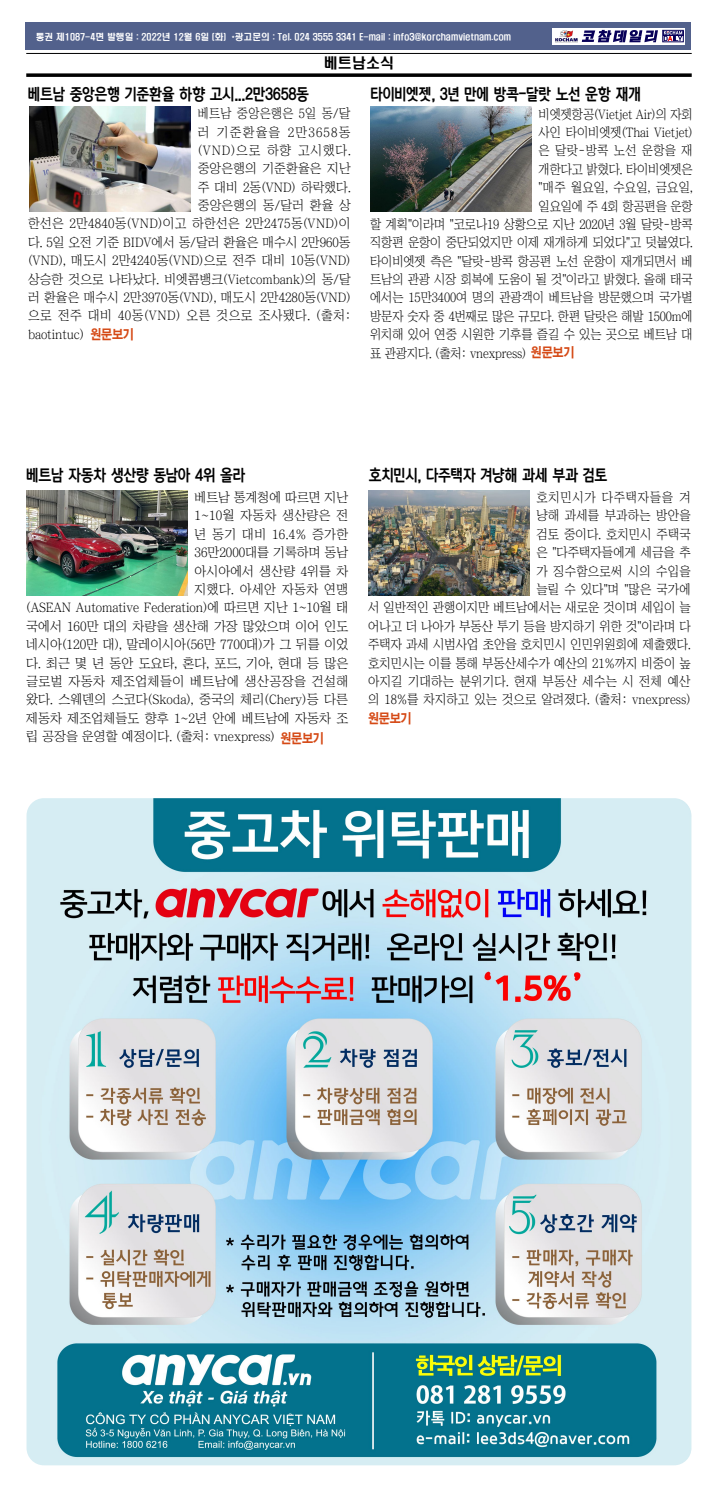
<style>
.page{position:relative;width:718px;height:1488px;background:#fff}
.page>*{position:absolute;margin:0;border:0;box-sizing:border-box;transform-origin:0 0}
.t1{font:15.75px "Korean DREAM5 R";letter-spacing:-.03em;color:#000;scale:.85 1}
.t2{font:14px "H2 hdr M";color:#000}
.t3{font:13.12px "Chosunilbo NM";color:#000}
.t4{font:13.12px "Chosunilbo NM";color:#000;scale:.94 1}
.t5{font:13.12px/18.4px "Chosunilbo NM";color:#000;text-align:right;scale:.95 1}
.t6{font:13.12px "Chosunilbo NM";letter-spacing:.02em;color:#000}
.t7{font:13.12px "Chosunilbo NM";letter-spacing:.025em;color:#000}
.t8{font:13.12px "Chosunilbo NM";letter-spacing:.035em;color:#000}
.t9{font:13.12px "Chosunilbo NM";letter-spacing:.02em;color:#000;scale:.94 1}
.t10{font:13.12px "Chosunilbo NM";letter-spacing:.06em;color:#000}
.t11{font:13.12px "Chosunilbo NM";letter-spacing:.02em;color:#000;scale:.93 1}
.t12{font:13.12px "Chosunilbo NM";letter-spacing:.095em;color:#000}
.t13{font:13.12px "Chosunilbo NM";letter-spacing:.03em;color:#000}
.t14{font:13.12px "H2 gtr E";letter-spacing:-.03em;color:#d54915;scale:.85 1}
.t15{font:8.75px "H2 hdr M";color:#fff}
.s1{font-family:"H2 gtr E";color:#d54915}
</style>
<div class="page">
<div style="left:26px;top:23px;width:665px;height:27px;background:#52618c"></div>
<svg style="left:552px;top:28px;width:133px;height:17px"></svg>
<hr style="left:26px;top:53px;width:665px;height:1px;background:#000">
<svg style="left:26px;top:73px;width:665px;height:4px;background:#1f1f1f"></svg>
<img style="left:553px;top:30px;width:25px;height:12px">
<div style="left:662px;top:30px;width:21px;height:12px;border:1px solid #080059"></div>
<svg style="left:581px;top:30px;width:101px;height:12px"></svg>
<img style="left:370px;top:107px;width:161px;height:104px">
<img style="left:368px;top:491px;width:161px;height:104px">
<img style="left:29px;top:107px;width:162px;height:104px">
<img style="left:26px;top:491px;width:161px;height:104px">
<img style="left:27px;top:798px;width:664px;height:667px">
<p class="t15" style="left:36px;top:32px;width:477px">통권 제1087-4면 발행일 : 2022년 12월 6일 (화) *광고문의 : Tel. 024 3555 3341 E-mail : info3@korchamvietnam.com</p>
<p class="t1" style="left:28px;top:86px;width:332px">베트남 중앙은행 기준환율 하향 고시...2만3658동</p>
<p class="t2" style="left:324px;top:56px;width:71px">베트남소식</p>
<p class="t1" style="left:370px;top:86px;width:320px">타이비엣젯, 3년 만에 방콕-달랏 노선 운항 재개</p>
<p class="t11" style="left:198px;top:107px;width:166px">베트남 중앙은행은 5일 동/달</p>
<p class="t12" style="left:198px;top:125px;width:154px">러 기준환율을 2만3658동</p>
<p class="t10" style="left:198px;top:143px;width:154px">(VND)으로 하향 고시했다.</p>
<p class="t3" style="left:198px;top:162px;width:154px">중앙은행의 기준환율은 지난</p>
<p class="t3" style="left:198px;top:180px;width:154px">주 대비 2동(VND) 하락했다.</p>
<p class="t6" style="left:198px;top:199px;width:154px">중앙은행의 동/달러 환율 상</p>
<p class="t6" style="left:28px;top:217px;width:324px">한선은 2만4840동(VND)이고 하한선은 2만2475동(VND)이</p>
<p class="t3" style="left:28px;top:235px;width:324px">다. 5일 오전 기준 BIDV에서 동/달러 환율은 매수시 2만960동</p>
<p class="t3" style="left:28px;top:254px;width:324px">(VND), 매도시 2만4240동(VND)으로 전주 대비 10동(VND)</p>
<p class="t3" style="left:28px;top:272px;width:324px">상승한 것으로 나타났다. 비엣콤뱅크(Vietcombank)의 동/달</p>
<p class="t3" style="left:28px;top:290px;width:324px">러 환율은 매수시 2만3970동(VND), 매도시 2만4280동(VND)</p>
<p class="t8" style="left:28px;top:309px;width:324px">으로 전주 대비 40동(VND) 오른 것으로 조사됐다. (출처:</p>
<p class="t3" style="left:28px;top:327px;width:58px">baotintuc)</p>
<p class="t14" style="left:90px;top:327px;width:53px">원문보기</p>
<p class="t4" style="left:538px;top:107px;width:165px">비엣젯항공(Vietjet Air)의 자회</p>
<p class="t4" style="left:538px;top:126px;width:165px">사인 타이비엣젯(Thai Vietjet)</p>
<p class="t4" style="left:538px;top:144px;width:165px">은 달랏-방콕 노선 운항을 재</p>
<p class="t4" style="left:538px;top:162px;width:165px">개한다고 밝혔다. 타이비엣젯은</p>
<p class="t9" style="left:538px;top:181px;width:165px">"매주 월요일, 수요일, 금요일,</p>
<p class="t4" style="left:538px;top:199px;width:165px">일요일에 주 4회 항공편을 운항</p>
<p class="t4" style="left:370px;top:217px;width:345px">할 계획"이라며 "코로나19 상황으로 지난 2020년 3월 달랏-방콕</p>
<p class="t4" style="left:370px;top:236px;width:345px">직항편 운항이 중단되었지만 이제 재개하게 되었다"고 덧붙였다.</p>
<p class="t4" style="left:370px;top:254px;width:345px">타이비엣젯 측은 "달랏-방콕 항공편 노선 운항이 재개되면서 베</p>
<p class="t4" style="left:370px;top:273px;width:345px">트남의 관광 시장 회복에 도움이 될 것"이라고 밝혔다. 올해 태국</p>
<p class="t4" style="left:370px;top:291px;width:344px">에서는 15만3400여 명의 관광객이 베트남을 방문했으며 국가별</p>
<p class="t4" style="left:370px;top:309px;width:345px">방문자 숫자 중 4번째로 많은 규모다. 한편 달랏은 해발 1500m에</p>
<p class="t4" style="left:370px;top:328px;width:345px">위치해 있어 연중 시원한 기후를 즐길 수 있는 곳으로 베트남 대</p>
<p class="t4" style="left:370px;top:346px;width:219px">표 관광지다. (출처: vnexpress) <span class="s1">원문보기</span></p>
<p class="t1" style="left:26px;top:466px;width:259px">베트남 자동차 생산량 동남아 4위 올라</p>
<p class="t3" style="left:194px;top:491px;width:155px">베트남 통계청에 따르면 지난</p>
<p class="t7" style="left:194px;top:509px;width:155px">1~10월 자동차 생산량은 전</p>
<p class="t3" style="left:194px;top:527px;width:155px">년 동기 대비 16.4% 증가한</p>
<p class="t3" style="left:194px;top:546px;width:155px">36만2000대를 기록하며 동남</p>
<p class="t3" style="left:194px;top:564px;width:155px">아시아에서 생산량 4위를 차</p>
<p class="t13" style="left:194px;top:582px;width:155px">지했다. 아세안 자동차 연맹</p>
<p class="t3" style="left:26px;top:601px;width:323px">(ASEAN Automative Federation)에 따르면 지난 1~10월 태</p>
<p class="t3" style="left:26px;top:619px;width:323px">국에서 160만 대의 차량을 생산해 가장 많았으며 이어 인도</p>
<p class="t3" style="left:26px;top:638px;width:323px">네시아(120만 대), 말레이시아(56만 7700대)가 그 뒤를 이었</p>
<p class="t3" style="left:26px;top:656px;width:323px">다. 최근 몇 년 동안 도요타, 혼다, 포드, 기아, 현대 등 많은</p>
<p class="t7" style="left:26px;top:674px;width:323px">글로벌 자동차 제조업체들이 베트남에 생산공장을 건설해</p>
<p class="t3" style="left:26px;top:693px;width:323px">왔다. 스웨덴의 스코다(Skoda), 중국의 체리(Chery)등 다른</p>
<p class="t3" style="left:26px;top:711px;width:323px">제동차 제조업체들도 향후 1~2년 안에 베트남에 자동차 조</p>
<p class="t3" style="left:26px;top:729px;width:250px">립 공장을 운영할 예정이다. (출처: vnexpress)</p>
<p class="t14" style="left:280px;top:732px;width:53px">원문보기</p>
<p class="t1" style="left:369px;top:466px;width:282px">호치민시, 다주택자 겨냥해 과세 부과 검토</p>
<p class="t5" style="left:368px;top:488px;width:341px">호치민시가 다주택자들을 겨<br>냥해 과세를 부과하는 방안을<br>검토 중이다. 호치민시 주택국<br>은 "다주택자들에게 세금을 추<br>가 징수함으로써 시의 수입을<br>늘릴 수 있다"며 "많은 국가에<br>서 일반적인 관행이지만 베트남에서는 새로운 것이며 세입이 늘 어나고 더 나아가 부동산 투기 등을 방지하기 위한 것"이라며 다 주택자 과세 시범사업 초안을 호치민시 인민위원회에 제출했다. 호치민시는 이를 통해 부동산세수가 예산의 21%까지 비중이 높 아지길 기대하는 분위기다. 현재 부동산 세수는 시 전체 예산 의 18%를 차지하고 있는 것으로 알려졌다. (출처: vnexpress)</p>
<p class="t14" style="left:368px;top:711px;width:53px">원문보기</p>
</div>
